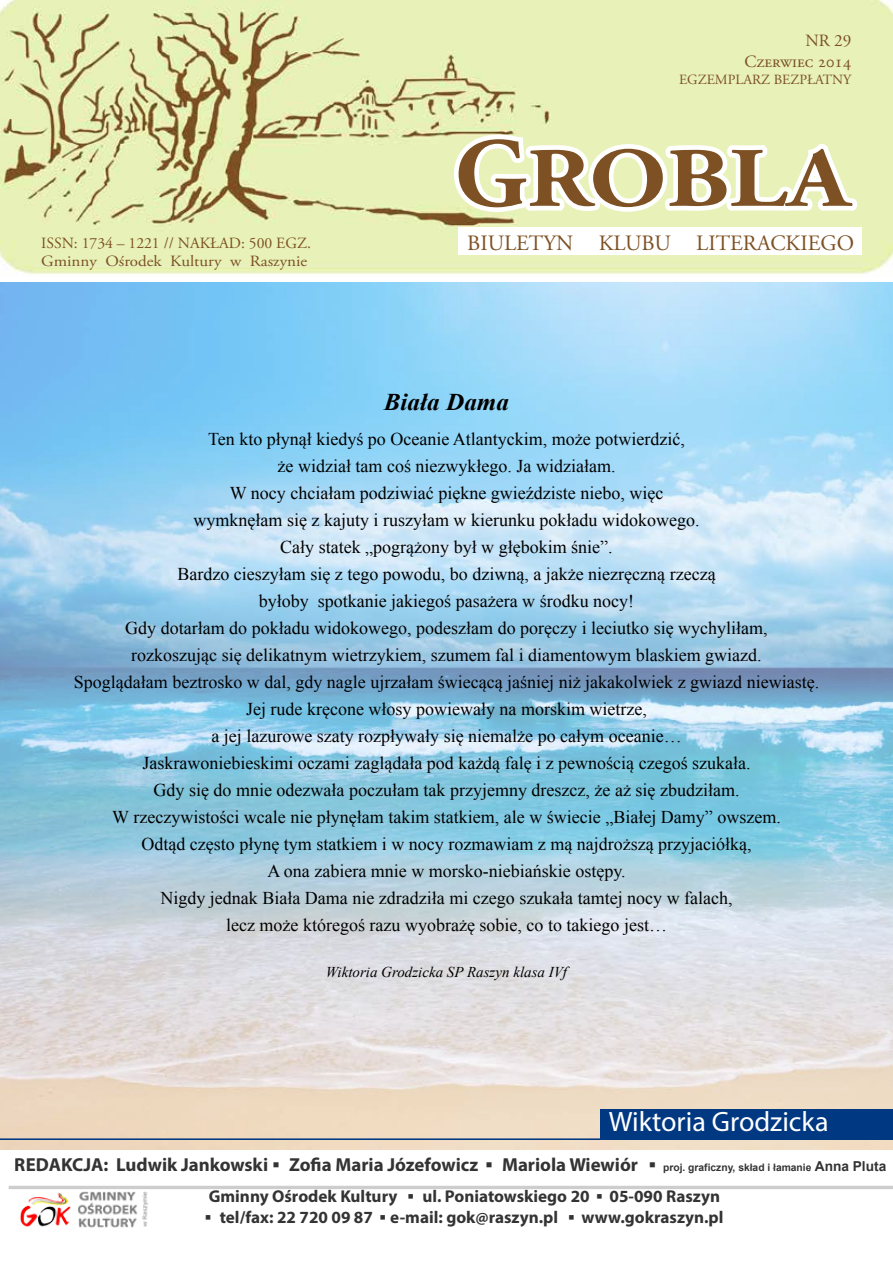
<style>
.page{position:relative;width:893px;height:1263px;background:#fff}
.page>*{position:absolute;margin:0;border:0;box-sizing:border-box;transform-origin:0 0}
.t1{font:700 84.3px "Adobe Garamond Pro";color:#7d5124;scale:1.17 1}
.t2{font:28.05px "Myriad Pro";color:#fff}
.t3{font:italic 700 24px "Times New Roman";color:#000;scale:1.05 1}
.t4{font:21.9px "Adobe Garamond Pro";color:#7d5122}
.t5{font:700 18.9px "Myriad Pro";color:#000}
.t6{font:18px/27px "Times New Roman";color:#000;text-align:center}
.t7{font:700 17.1px "Myriad Pro";color:#000}
.t8{font:17.1px/20.5px "Adobe Garamond Pro";color:#7b5023;text-align:right}
.t9{font:15.6px/18.8px "Adobe Garamond Pro";color:#7c5222}
.t10{font:italic 15px "Times New Roman";color:#000}
.t11{font:14.1px "Adobe Garamond Pro";color:#7b5023}
.s1{font-size:98.4px}
.s2{font-family:"Times New Roman"}
.s3{font-family:"Arial";font-size:10.35px}
.s4{font-family:"Arial";font-size:13.65px}
</style>
<div class="page">
<img style="left:0;top:283px;width:893px;height:867px">
<img style="left:0;top:0;width:893px;height:275px">
<hr style="left:9px;top:1186px;width:884px;height:3px;background:#000">
<svg style="left:449px;top:130px;width:406px;height:89px"></svg>
<div style="left:459px;top:228px;width:403px;height:27px;background:#fff"></div>
<img style="left:13px;top:1185px;width:141px;height:43px">
<hr style="left:0;top:1138px;width:736px;height:2px;background:#003882">
<div style="left:600px;top:1109px;width:293px;height:31px;background:#003882"></div>
<p class="t8" style="left:745px;top:31px;width:108px">NR 29<br>Czerwiec 2014</p>
<p class="t11" style="left:679px;top:71px;width:174px">EGZEMPLARZ BEZPŁATNY</p>
<h1 class="t1" style="left:455px;top:130px;width:339px"><span class="s1">G</span>ROBLA</h1>
<p class="t9" style="left:41px;top:234px;width:271px">ISSN: 1734 – 1221 // NAKŁAD: 500 EGZ.<br>Gminny Ośrodek Kultury w Raszynie</p>
<p class="t4" style="left:467px;top:230px;width:389px">BIULETYN KLUBU LITERACKIEGO</p>
<h3 class="t3" style="left:384px;top:385px;width:121px">Biała Dama</h3>
<p class="t6" style="left:74px;top:425px;width:747px">Ten kto płynął kiedyś po Oceanie Atlantyckim, może potwierdzić,<br>że widział tam coś niezwykłego. Ja widziałam.<br>W nocy chciałam podziwiać piękne gwieździste niebo, więc<br>wymknęłam się z kajuty i ruszyłam w kierunku pokładu widokowego.<br>Cały statek „pogrążony był w głębokim śnie”.<br>Bardzo cieszyłam się z tego powodu, bo dziwną, a jakże niezręczną rzeczą<br>byłoby spotkanie jakiegoś pasażera w środku nocy!<br>Gdy dotarłam do pokładu widokowego, podeszłam do poręczy i leciutko się wychyliłam,<br>rozkoszując się delikatnym wietrzykiem, szumem fal i diamentowym blaskiem gwiazd.<br>Spoglądałam beztrosko w dal, gdy nagle ujrzałam świecącą jaśniej niż jakakolwiek z gwiazd niewiastę.<br>Jej rude kręcone włosy powiewały na morskim wietrze,<br>a jej lazurowe szaty rozpływały się niemalże po całym oceanie…<br>Jaskrawoniebieskimi oczami zaglądała pod każdą falę i z pewnością czegoś szukała.<br>Gdy się do mnie odezwała poczułam tak przyjemny dreszcz, że aż się zbudziłam.<br>W rzeczywistości wcale nie płynęłam takim statkiem, ale w świecie „Białej Damy” owszem.<br>Odtąd często płynę tym statkiem i w nocy rozmawiam z mą najdroższą przyjaciółką,<br>A ona zabiera mnie w morsko-niebiańskie ostępy.<br>Nigdy jednak Biała Dama nie zdradziła mi czego szukała tamtej nocy w falach,<br>lecz może któregoś razu wyobrażę sobie, co to takiego jest…</p>
<p class="t10" style="left:326px;top:962px;width:243px">Wiktoria Grodzicka SP Raszyn klasa IVf</p>
<h2 class="t2" style="left:609px;top:1104px;width:221px">Wiktoria Grodzicka</h2>
<p class="t5" style="left:15px;top:1153px;width:873px">REDAKCJA: Ludwik Jankowski <span class="s2">▪</span> Zofia Maria Józefowicz <span class="s2">▪</span> Mariola Wiewiór <span class="s2">▪</span> <span class="s3">proj. graficzny, skład i łamanie</span> <span class="s4">Anna Pluta</span></p>
<p class="t7" style="left:209px;top:1185px;width:513px">Gminny Ośrodek Kultury <span class="s2">▪</span> ul. Poniatowskiego 20 <span class="s2">▪</span> 05-090 Raszyn</p>
<p class="t7" style="left:205px;top:1206px;width:520px"><span class="s2">▪</span> tel/fax: 22 720 09 87 <span class="s2">▪</span> e-mail: gok@raszyn.pl <span class="s2">▪</span> www.gokraszyn.pl</p>
</div>
